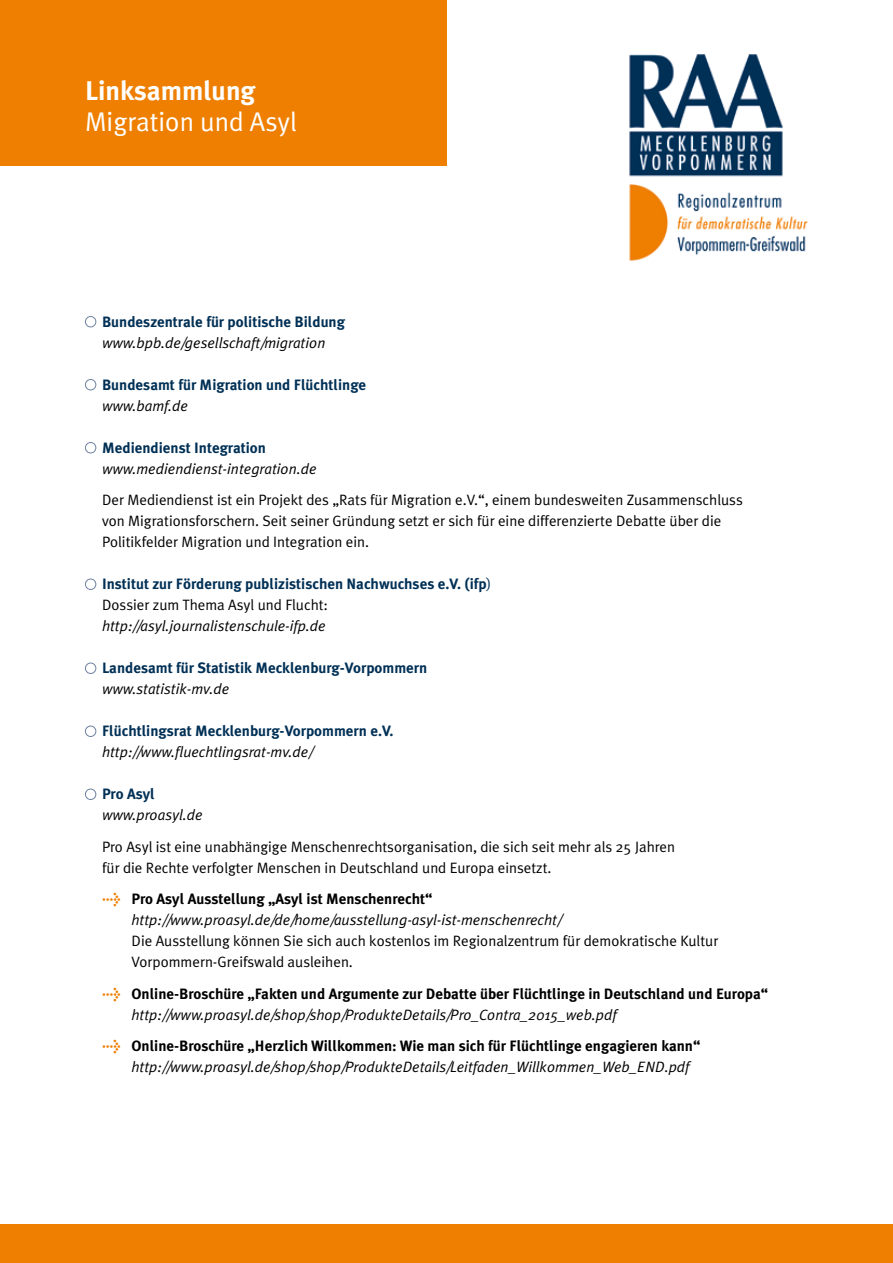
<style>
.page{position:relative;width:893px;height:1263px;background:#fff}
.page>*{position:absolute;margin:0;border:0;box-sizing:border-box;transform-origin:0 0}
.t1{font:27px "Meta Plus Normal";color:#fff}
.t2{font:700 27px "Meta Plus";color:#fff}
.t3{font:15px/21px "Meta Plus Normal";color:#000}
.t4{font:italic 15px "Meta Plus Normal";color:#000}
.t5{font:700 15px "Meta Plus";color:#003056}
.t6{font:700 15px "Meta Plus";color:#000}
.s1{font-family:"Meta Plus Normal";font-weight:400}
.s2{color:#ee7f00}
</style>
<div class="page">
<div style="left:0;top:0;width:446px;height:166px;background:#ee7f00"></div>
<div style="left:0;top:1225px;width:893px;height:38px;background:#ee7f00"></div>
<div style="left:85px;top:316px;width:11px;height:11px;border:1px solid #6d819f;border-radius:50%"></div>
<div style="left:85px;top:379px;width:11px;height:11px;border:1px solid #6d819f;border-radius:50%"></div>
<div style="left:85px;top:442px;width:11px;height:11px;border:1px solid #6d819f;border-radius:50%"></div>
<div style="left:85px;top:579px;width:11px;height:11px;border:1px solid #6d819f;border-radius:50%"></div>
<div style="left:85px;top:663px;width:11px;height:11px;border:1px solid #6d819f;border-radius:50%"></div>
<div style="left:85px;top:726px;width:11px;height:11px;border:1px solid #6d819f;border-radius:50%"></div>
<div style="left:85px;top:789px;width:11px;height:11px;border:1px solid #6d819f;border-radius:50%"></div>
<img style="left:629px;top:54px;width:179px;height:207px">
<h1 class="t2" style="left:85px;top:75px;width:172px">Linksammlung</h1>
<h1 class="t1" style="left:85px;top:106px;width:213px">Migration und Asyl</h1>
<p class="t5" style="left:102px;top:313px;width:244px">Bundeszentrale für politische Bildung</p>
<p class="t4" style="left:102px;top:334px;width:225px">www.bpb.de/gesellschaft/migration</p>
<p class="t5" style="left:102px;top:376px;width:266px">Bundesamt für Migration und Flüchtlinge</p>
<p class="t4" style="left:102px;top:397px;width:88px">www.bamf.de</p>
<p class="t5" style="left:102px;top:439px;width:165px">Mediendienst Integration</p>
<p class="t4" style="left:102px;top:460px;width:216px">www.mediendienst-integration.de</p>
<p class="t3" style="left:102px;top:489px;width:642px">Der Mediendienst ist ein Projekt des „Rats für Migration e.V.“, einem bundesweiten Zusammenschluss von Migrationsforschern. Seit seiner Gründung setzt er sich für eine differenzierte Debatte über die<br>Politikfelder Migration und Integration ein.</p>
<p class="t5" style="left:102px;top:575px;width:391px">Institut zur Förderung publizistischen Nachwuchses e.V. (ifp<span class="s1">)</span></p>
<p class="t3" style="left:102px;top:594px;width:228px">Dossier zum Thema Asyl und Flucht:</p>
<p class="t4" style="left:102px;top:617px;width:225px">http://asyl.journalistenschule-ifp.de</p>
<p class="t5" style="left:102px;top:659px;width:327px">Landesamt für Statistik Mecklenburg-Vorpommern</p>
<p class="t4" style="left:102px;top:680px;width:129px">www.statistik-mv.de</p>
<p class="t5" style="left:102px;top:722px;width:293px">Flüchtlingsrat Mecklenburg-Vorpommern e.V.</p>
<p class="t4" style="left:102px;top:743px;width:212px">http://www.fluechtlingsrat-mv.de/</p>
<p class="t5" style="left:102px;top:785px;width:54px">Pro Asyl</p>
<p class="t4" style="left:102px;top:806px;width:102px">www.proasyl.de</p>
<p class="t3" style="left:102px;top:836px;width:575px">Pro Asyl ist eine unabhängige Menschenrechtsorganisation, die sich seit mehr als 25 Jahren für die Rechte verfolgter Menschen in Deutschland und Europa einsetzt.</p>
<p class="t6" style="left:102px;top:890px;width:332px"><span class="s2">&gt;</span> Pro Asyl Ausstellung „Asyl ist Menschenrecht“</p>
<p class="t4" style="left:132px;top:911px;width:431px">http://www.proasyl.de/de/home/ausstellung-asyl-ist-menschenrecht/</p>
<p class="t3" style="left:132px;top:930px;width:588px">Die Ausstellung können Sie sich auch kostenlos im Regionalzentrum für demokratische Kultur<br>Vorpommern-Greifswald ausleihen.</p>
<p class="t6" style="left:102px;top:985px;width:668px"><span class="s2">&gt;</span> Online-Broschüre „Fakten und Argumente zur Debatte über Flüchtlinge in Deutschland und Europa“</p>
<p class="t4" style="left:132px;top:1006px;width:487px">http://www.proasyl.de/shop/shop/ProdukteDetails/Pro_Contra_2015_web.pdf</p>
<p class="t6" style="left:102px;top:1037px;width:600px"><span class="s2">&gt;</span> Online-Broschüre „Herzlich Willkommen: Wie man sich für Flüchtlinge engagieren kann“</p>
<p class="t4" style="left:132px;top:1058px;width:559px">http://www.proasyl.de/shop/shop/ProdukteDetails/Leitfaden_Willkommen_Web_END.pdf</p>
</div>
